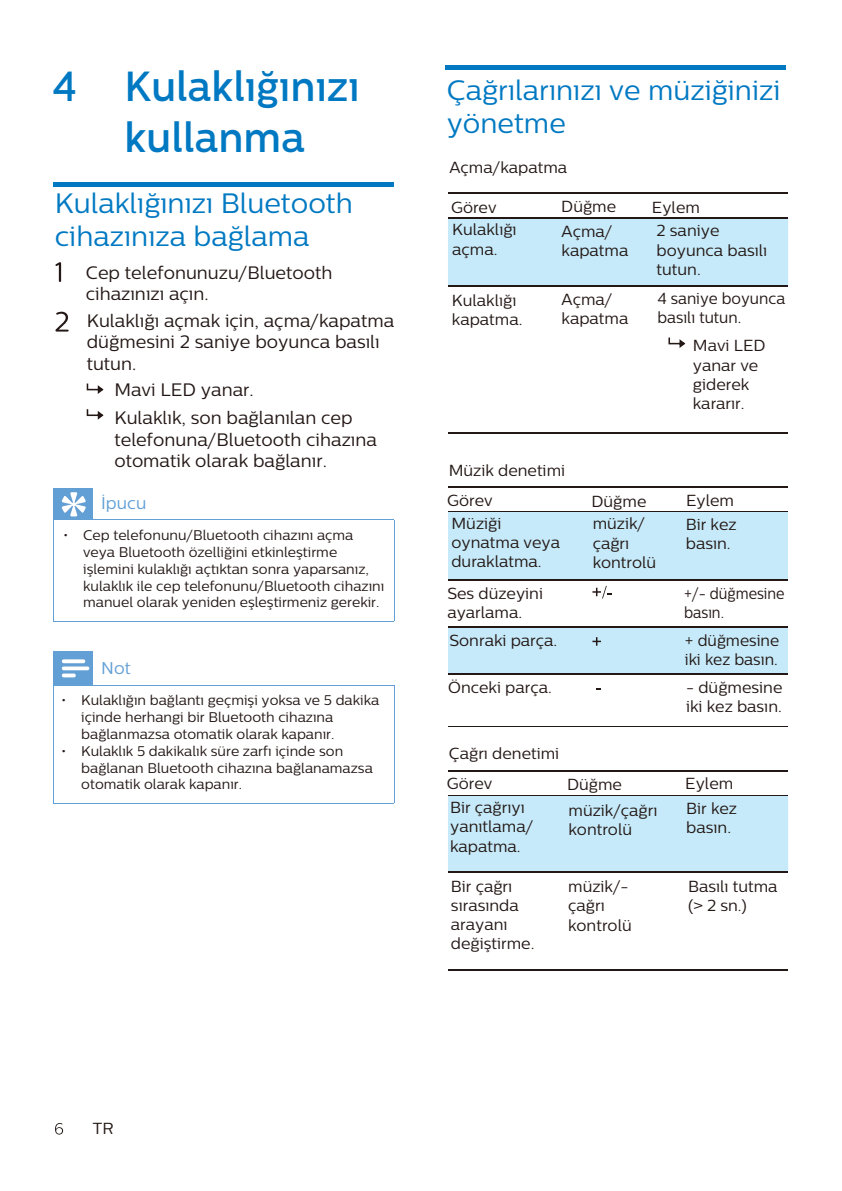
<style>
.page{position:relative;width:842px;height:1191px;background:#fff}
.page>*{position:absolute;margin:0;border:0;box-sizing:border-box;transform-origin:0 0}
.t1{font:500 42px/50.4px "Centrale Sans";color:#0079c2;text-align:center}
.t2{font:28px/33.6px "Centrale Sans";color:#0079c2}
.t3{font:18px/21.6px "Centrale Sans";color:#231815}
.t4{font:17px "Centrale Sans";color:#629fd5}
.t5{font:16px/19.2px "Centrale Sans";color:#231815}
.t6{font:16px/19.2px "Centrale Sans";color:#231815;scale:.95 1}
.t7{font:16px/19.2px "Centrale Sans";color:#231815;scale:.89 1}
.t8{font:14px/16.8px "Centrale Sans";color:#231815}
</style>
<div class="page">
<hr style="left:448px;top:432px;width:96px;height:1px;background:#231815">
<hr style="left:544px;top:432px;width:92px;height:1px;background:#231815">
<hr style="left:636px;top:432px;width:152px;height:1px;background:#231815">
<div style="left:679px;top:627px;width:109px;height:46px;background:#c6eafa"></div>
<div style="left:581px;top:627px;width:98px;height:47px;background:#c6eafa"></div>
<div style="left:448px;top:627px;width:133px;height:46px;background:#c6eafa"></div>
<div style="left:679px;top:511px;width:109px;height:69px;background:#c6eafa"></div>
<div style="left:581px;top:511px;width:98px;height:69px;background:#c6eafa"></div>
<div style="left:448px;top:511px;width:133px;height:69px;background:#c6eafa"></div>
<hr style="left:448px;top:486px;width:133px;height:1px;background:#231815">
<hr style="left:581px;top:486px;width:98px;height:1px;background:#231815">
<hr style="left:679px;top:486px;width:109px;height:1px;background:#231815">
<hr style="left:448px;top:511px;width:133px;height:1px;background:#231815">
<hr style="left:581px;top:511px;width:98px;height:1px;background:#231815">
<hr style="left:679px;top:511px;width:109px;height:1px;background:#231815">
<hr style="left:448px;top:579px;width:133px;height:1px;background:#231815">
<hr style="left:581px;top:579px;width:98px;height:1px;background:#231815">
<hr style="left:679px;top:579px;width:109px;height:1px;background:#231815">
<hr style="left:448px;top:626px;width:133px;height:1px;background:#231815">
<hr style="left:581px;top:626px;width:98px;height:1px;background:#231815">
<hr style="left:679px;top:626px;width:109px;height:1px;background:#231815">
<hr style="left:448px;top:673px;width:133px;height:1px;background:#231815">
<hr style="left:581px;top:673px;width:98px;height:1px;background:#231815">
<hr style="left:679px;top:673px;width:109px;height:1px;background:#231815">
<hr style="left:448px;top:726px;width:133px;height:1px;background:#231815">
<hr style="left:581px;top:726px;width:98px;height:1px;background:#231815">
<hr style="left:679px;top:726px;width:109px;height:1px;background:#231815">
<svg style="left:592px;top:637px;width:9px;height:8px"></svg>
<svg style="left:592px;top:586px;width:20px;height:12px"></svg>
<div style="left:448px;top:796px;width:340px;height:75px;background:#c6eafa"></div>
<hr style="left:448px;top:770px;width:108px;height:1px;background:#231815">
<hr style="left:556px;top:770px;width:114px;height:1px;background:#231815">
<hr style="left:670px;top:770px;width:118px;height:1px;background:#231815">
<hr style="left:448px;top:795px;width:108px;height:1px;background:#231815">
<hr style="left:556px;top:795px;width:114px;height:1px;background:#231815">
<hr style="left:670px;top:795px;width:118px;height:1px;background:#231815">
<hr style="left:448px;top:871px;width:108px;height:1px;background:#231815">
<hr style="left:556px;top:871px;width:114px;height:1px;background:#231815">
<hr style="left:670px;top:871px;width:118px;height:1px;background:#231815">
<hr style="left:448px;top:969px;width:108px;height:1px;background:#231815">
<hr style="left:556px;top:969px;width:114px;height:1px;background:#231815">
<hr style="left:670px;top:969px;width:118px;height:1px;background:#231815">
<svg style="left:87px;top:383px;width:17px;height:11px"></svg>
<svg style="left:87px;top:409px;width:17px;height:11px"></svg>
<hr style="left:54px;top:182px;width:340px;height:4px;background:#0079c2">
<svg style="left:55px;top:262px;width:6px;height:20px"></svg>
<svg style="left:55px;top:312px;width:14px;height:19px"></svg>
<div style="left:448px;top:218px;width:340px;height:68px;background:#c6eafa"></div>
<hr style="left:448px;top:193px;width:96px;height:1px;background:#231815">
<hr style="left:544px;top:193px;width:92px;height:1px;background:#231815">
<hr style="left:636px;top:193px;width:152px;height:1px;background:#231815">
<hr style="left:448px;top:217px;width:96px;height:1px;background:#231815">
<hr style="left:544px;top:217px;width:92px;height:1px;background:#231815">
<hr style="left:636px;top:217px;width:152px;height:1px;background:#231815">
<hr style="left:448px;top:286px;width:96px;height:1px;background:#231815">
<hr style="left:544px;top:286px;width:92px;height:1px;background:#231815">
<hr style="left:636px;top:286px;width:152px;height:1px;background:#231815">
<svg style="left:668px;top:337px;width:17px;height:11px"></svg>
<div style="left:54px;top:489px;width:39px;height:31px;background:#629fd5"></div>
<hr style="left:54px;top:520px;width:1px;height:101px;background:#629fd5">
<hr style="left:394px;top:520px;width:1px;height:101px;background:#629fd5">
<hr style="left:54px;top:621px;width:39px;height:1px;background:#629fd5">
<hr style="left:93px;top:621px;width:301px;height:1px;background:#629fd5">
<hr style="left:54px;top:488px;width:39px;height:1px;background:#629fd5">
<hr style="left:92px;top:519px;width:302px;height:1px;background:#629fd5">
<svg style="left:62px;top:492px;width:24px;height:24px"></svg>
<div style="left:54px;top:651px;width:39px;height:34px;background:#629fd5"></div>
<hr style="left:54px;top:685px;width:1px;height:118px;background:#629fd5">
<hr style="left:394px;top:685px;width:1px;height:118px;background:#629fd5">
<hr style="left:54px;top:803px;width:39px;height:1px;background:#629fd5">
<hr style="left:93px;top:803px;width:301px;height:1px;background:#629fd5">
<hr style="left:92px;top:685px;width:302px;height:1px;background:#629fd5">
<svg style="left:62px;top:659px;width:27px;height:18px"></svg>
<hr style="left:446px;top:66px;width:340px;height:4px;background:#0079c2">
<svg style="left:55px;top:1123px;width:8px;height:11px"></svg>
<h1 class="t1" style="left:52px;top:61px;width:309px">4 Kulaklığınızı kullanma</h1>
<h2 class="t2" style="left:55px;top:186px;width:300px">Kulaklığınızı Bluetooth cihazınıza bağlama</h2>
<p class="t3" style="left:86px;top:261px;width:248px">Cep telefonunuzu/Bluetooth cihazınızı açın.</p>
<p class="t3" style="left:87px;top:309px;width:309px">Kulaklığı açmak için, açma/kapatma düğmesini 2 saniye boyunca basılı tutun.</p>
<p class="t3" style="left:114px;top:378px;width:141px">Mavi LED yanar.</p>
<p class="t3" style="left:114px;top:406px;width:264px">Kulaklık, son bağlanılan cep telefonuna/Bluetooth cihazına otomatik olarak bağlanır.</p>
<p class="t4" style="left:101px;top:494px;width:47px">İpucu</p>
<p class="t8" style="left:83px;top:527px;width:303px;text-indent:-20px">• Cep telefonunu/Bluetooth cihazını açma veya Bluetooth özelliğini etkinleştirme işlemini kulaklığı açtıktan sonra yaparsanız, kulaklık ile cep telefonunu/Bluetooth cihazını manuel olarak yeniden eşleştirmeniz gerekir.</p>
<p class="t4" style="left:101px;top:658px;width:31px">Not</p>
<p class="t8" style="left:81px;top:692px;width:299px;text-indent:-20px">• Kulaklığın bağlantı geçmişi yoksa ve 5 dakika içinde herhangi bir Bluetooth cihazına bağlanmazsa otomatik olarak kapanır.</p>
<p class="t8" style="left:81px;top:742px;width:293px;text-indent:-20px">• Kulaklık 5 dakikalık süre zarfı içinde son bağlanan Bluetooth cihazına bağlanamazsa otomatik olarak kapanır.</p>
<h2 class="t2" style="left:447px;top:73px;width:335px">Çağrılarınızı ve müziğinizi yönetme</h2>
<p class="t5" style="left:450px;top:158px;width:119px">Açma/kapatma</p>
<p class="t5" style="left:451px;top:197px;width:47px">Görev</p>
<p class="t5" style="left:561px;top:197px;width:56px">Düğme</p>
<p class="t5" style="left:652px;top:197px;width:50px">Eylem</p>
<p class="t5" style="left:452px;top:220px;width:66px">Kulaklığı açma.</p>
<p class="t5" style="left:452px;top:290px;width:72px">Kulaklığı kapatma.</p>
<p class="t5" style="left:562px;top:222px;width:68px">Açma/ kapatma</p>
<p class="t5" style="left:562px;top:290px;width:68px">Açma/ kapatma</p>
<p class="t5" style="left:657px;top:221px;width:112px">2 saniye boyunca basılı tutun.</p>
<p class="t6" style="left:658px;top:289px;width:136px">4 saniye boyunca basılı tutun.</p>
<p class="t5" style="left:693px;top:336px;width:74px">Mavi LED yanar ve giderek kararır.</p>
<p class="t5" style="left:447px;top:455px;width:120px;line-height:30.4px">Müzik denetimi<br>Görev</p>
<p class="t5" style="left:591px;top:491px;width:56px">Düğme</p>
<p class="t5" style="left:686px;top:488px;width:52px;line-height:24px">Eylem<br>Bir kez</p>
<p class="t5" style="left:686px;top:534px;width:46px">basın.</p>
<p class="t7" style="left:684px;top:583px;width:114px">+/- düğmesine basın.</p>
<p class="t5" style="left:451px;top:513px;width:110px">Müziği oynatma veya duraklatma.</p>
<p class="t5" style="left:593px;top:514px;width:65px">müzik/ çağrı kontrolü</p>
<p class="t5" style="left:447px;top:583px;width:97px">Ses düzeyini ayarlama.</p>
<p class="t5" style="left:449px;top:630px;width:109px">Sonraki parça.</p>
<p class="t5" style="left:448px;top:677px;width:105px">Önceki parça.</p>
<p class="t5" style="left:685px;top:630px;width:96px">+ düğmesine iki kez basın.</p>
<p class="t5" style="left:686px;top:678px;width:98px">- düğmesine iki kez basın.</p>
<p class="t5" style="left:447px;top:737px;width:114px;line-height:31px">Çağrı denetimi<br>Görev</p>
<p class="t5" style="left:567px;top:774px;width:56px">Düğme</p>
<p class="t5" style="left:685px;top:771px;width:53px;line-height:24.8px">Eylem<br>Bir kez</p>
<p class="t5" style="left:686px;top:818px;width:46px">basın.</p>
<p class="t5" style="left:450px;top:798px;width:85px">Bir çağrıyı yanıtlama/ kapatma.</p>
<p class="t5" style="left:568px;top:800px;width:90px">müzik/çağrı kontrolü</p>
<p class="t5" style="left:451px;top:876px;width:85px">Bir çağrı sırasında arayanı değiştirme.</p>
<p class="t5" style="left:568px;top:876px;width:65px">müzik/- çağrı kontrolü</p>
<p class="t5" style="left:688px;top:876px;width:91px">Basılı tutma (&gt; 2 sn.)</p>
<p class="t5" style="left:93px;top:1118px;width:22px">TR</p>
</div>
